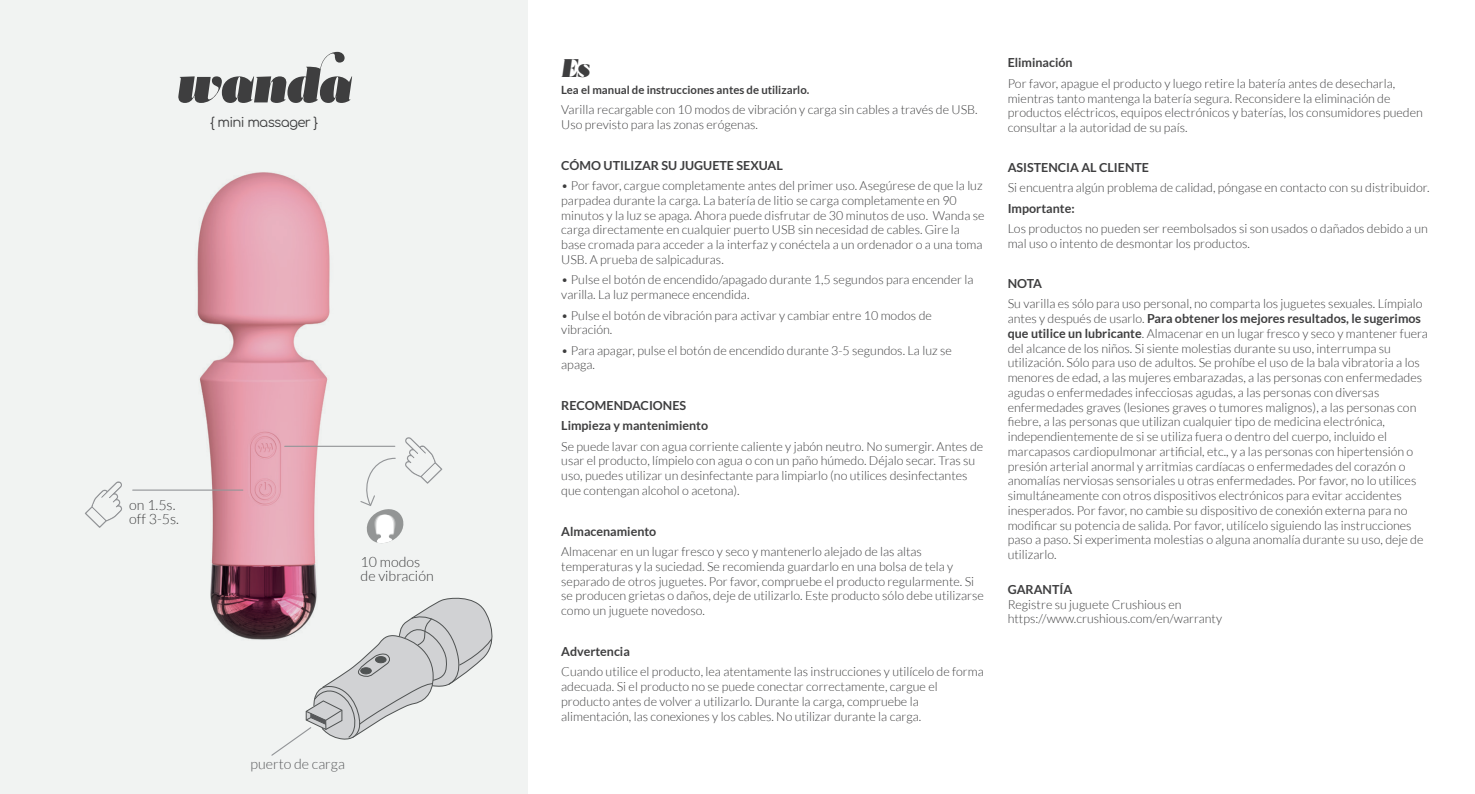
<style>
.page{position:relative;width:1475px;height:794px;background:#fff}
.page>*{position:absolute;margin:0;border:0;box-sizing:border-box;transform-origin:0 0}
.t1{font:51px "Acta Poster Swashes";color:#3e3e3f}
.t2{font:italic 25.6px "Acta Poster";color:#3e3e3f}
.t3{font:300 14.2px/14.2px "Lato";color:#3e3e3f}
.t4{font:300 14.2px "Lato";color:#57585a}
.t5{font:13.4px "Comfortaa";letter-spacing:-.05em;color:#3e3e3f}
.t6{font:300 12.4px/14.8px "Lato";color:#3e3e3f}
.t7{font:700 12.4px/20.4px "Lato";color:#3e3e3f}
.t8{font:700 11.4px "Lato";color:#3e3e3f}
.s1{font-weight:700}
</style>
<div class="page">
<div style="left:0;top:0;width:527px;height:794px;background:#f1f3f2"></div>
<img style="left:132px;top:172px;width:311px;height:468px">
<svg style="left:85px;top:481px;width:37px;height:47px"></svg>
<hr style="left:133px;top:489px;width:110px;height:1px;background:#939598">
<hr style="left:285px;top:446px;width:110px;height:1px;background:#939598">
<svg style="left:359px;top:437px;width:83px;height:108px"></svg>
<svg style="left:270px;top:595px;width:223px;height:161px"></svg>
<h1 class="t1" style="left:176px;top:55px;width:176px">wanda</h1>
<p class="t5" style="left:210px;top:110px;width:110px">{ mini massager }</p>
<p class="t3" style="left:129px;top:497px;width:51px">on 1.5s. off 3-5s.</p>
<p class="t3" style="left:360px;top:554px;width:75px">10 modos de vibración</p>
<p class="t4" style="left:250px;top:756px;width:96px">puerto de carga</p>
<h2 class="t2" style="left:561px;top:52px;width:30px">Es</h2>
<p class="t8" style="left:561px;top:83px;width:249px">Lea el manual de instrucciones antes de utilizarlo.</p>
<p class="t6" style="left:561px;top:102px;width:418px">Varilla recargable con 10 modos de vibración y carga sin cables a través de USB.<br>Uso previsto para las zonas erógenas.</p>
<p class="t7" style="left:561px;top:155px;width:223px">CÓMO UTILIZAR SU JUGUETE SEXUAL</p>
<p class="t6" style="left:561px;top:178px;width:425px">• Por favor, cargue completamente antes del primer uso. Asegúrese de que la luz parpadea durante la carga. La batería de litio se carga completamente en 90 minutos y la luz se apaga. Ahora puede disfrutar de 30 minutos de uso. Wanda se carga directamente en cualquier puerto USB sin necesidad de cables. Gire la base cromada para acceder a la interfaz y conéctela a un ordenador o a una toma USB. A prueba de salpicaduras.</p>
<p class="t6" style="left:561px;top:272px;width:413px">• Pulse el botón de encendido/apagado durante 1,5 segundos para encender la varilla. La luz permanece encendida.</p>
<p class="t6" style="left:561px;top:308px;width:372px">• Pulse el botón de vibración para activar y cambiar entre 10 modos de vibración.</p>
<p class="t6" style="left:561px;top:343px;width:392px">• Para apagar, pulse el botón de encendido durante 3-5 segundos. La luz se apaga.</p>
<p class="t7" style="left:561px;top:395px;width:148px">RECOMENDACIONES<br>Limpieza y mantenimiento</p>
<p class="t6" style="left:561px;top:439px;width:423px">Se puede lavar con agua corriente caliente y jabón neutro. No sumergir. Antes de usar el producto, límpielo con agua o con un paño húmedo. Déjalo secar. Tras su uso, puedes utilizar un desinfectante para limpiarlo (no utilices desinfectantes que contengan alcohol o acetona).</p>
<p class="t7" style="left:561px;top:521px;width:97px">Almacenamiento</p>
<p class="t6" style="left:561px;top:544px;width:424px">Almacenar en un lugar fresco y seco y mantenerlo alejado de las altas temperaturas y la suciedad. Se recomienda guardarlo en una bolsa de tela y separado de otros juguetes. Por favor, compruebe el producto regularmente. Si se producen grietas o daños, deje de utilizarlo. Este producto sólo debe utilizarse como un juguete novedoso.</p>
<p class="t7" style="left:561px;top:641px;width:70px">Advertencia</p>
<p class="t6" style="left:561px;top:664px;width:424px">Cuando utilice el producto, lea atentamente las instrucciones y utilícelo de forma adecuada. Si el producto no se puede conectar correctamente, cargue el producto antes de volver a utilizarlo. Durante la carga, compruebe la alimentación, las conexiones y los cables. No utilizar durante la carga.</p>
<p class="t7" style="left:1007px;top:53px;width:66px">Eliminación</p>
<p class="t6" style="left:1007px;top:76px;width:416px">Por favor, apague el producto y luego retire la batería antes de desecharla, mientras tanto mantenga la batería segura. Reconsidere la eliminación de productos eléctricos, equipos electrónicos y baterías, los consumidores pueden consultar a la autoridad de su país.</p>
<p class="t7" style="left:1007px;top:157px;width:143px">ASISTENCIA AL CLIENTE</p>
<p class="t6" style="left:1007px;top:180px;width:423px">Si encuentra algún problema de calidad, póngase en contacto con su distribuidor.</p>
<p class="t7" style="left:1007px;top:198px;width:68px">Importante:</p>
<p class="t6" style="left:1007px;top:221px;width:421px">Los productos no pueden ser reembolsados si son usados o dañados debido a un mal uso o intento de desmontar los productos.</p>
<p class="t7" style="left:1007px;top:273px;width:36px">NOTA</p>
<p class="t6" style="left:1007px;top:297px;width:421px">Su varilla es sólo para uso personal, no comparta los juguetes sexuales. Límpialo antes y después de usarlo. <span class="s1">Para obtener los mejores resultados, le sugerimos que utilice un lubricante</span>. Almacenar en un lugar fresco y seco y mantener fuera del alcance de los niños. Si siente molestias durante su uso, interrumpa su utilización. Sólo para uso de adultos. Se prohíbe el uso de la bala vibratoria a los menores de edad, a las mujeres embarazadas, a las personas con enfermedades agudas o enfermedades infecciosas agudas, a las personas con diversas enfermedades graves (lesiones graves o tumores malignos), a las personas con fiebre, a las personas que utilizan cualquier tipo de medicina electrónica, independientemente de si se utiliza fuera o dentro del cuerpo, incluido el marcapasos cardiopulmonar artificial, etc., y a las personas con hipertensión o presión arterial anormal y arritmias cardíacas o enfermedades del corazón o anomalías nerviosas sensoriales u otras enfermedades. Por favor, no lo utilices simultáneamente con otros dispositivos electrónicos para evitar accidentes inesperados. Por favor, no cambie su dispositivo de conexión externa para no modificar su potencia de salida. Por favor, utilícelo siguiendo las instrucciones paso a paso. Si experimenta molestias o alguna anomalía durante su uso, deje de utilizarlo.</p>
<p class="t7" style="left:1007px;top:579px;width:66px">GARANTÍA</p>
<p class="t6" style="left:1007px;top:596px;width:216px">Registre su juguete Crushious en https://www.crushious.com/en/warranty</p>
</div>
